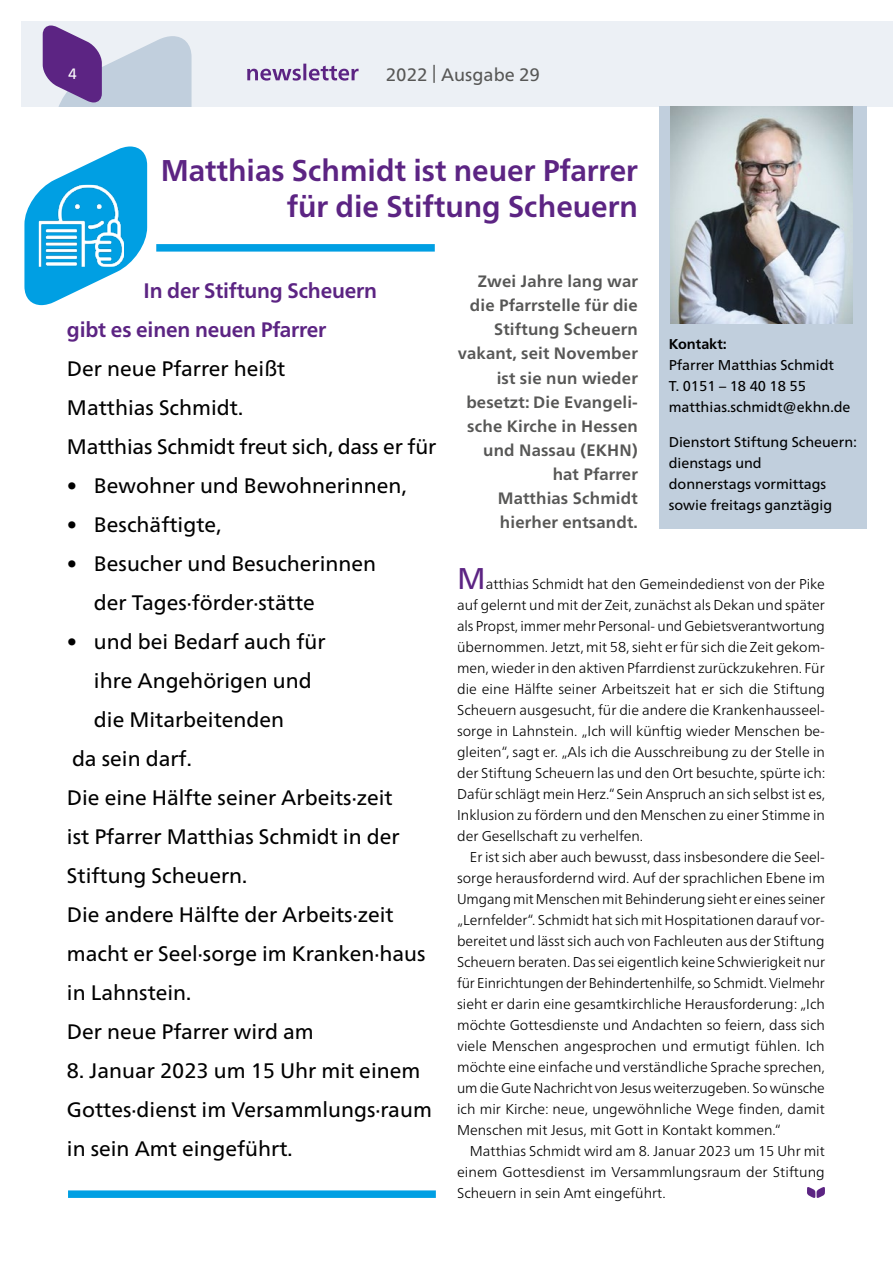
<style>
.page{position:relative;width:893px;height:1263px;background:#fff}
.page>*{position:absolute;margin:0;border:0;box-sizing:border-box;transform-origin:0 0}
.t1{font:700 30px/36px "Frutiger Neue LT Pro";color:#5c2483;text-align:right}
.t2{font:21px/39px "Frutiger Neue LT Pro";color:#000}
.t3{font:700 21px/39px "Frutiger Neue LT Pro";letter-spacing:-.01em;color:#5c2483}
.t4{font:18px "Frutiger Neue LT Pro";color:#575756}
.t5{font:700 16.5px/24px "Frutiger Neue LT Pro";letter-spacing:.01em;color:#575756;text-align:right}
.t6{font:15px "Frutiger Neue LT Pro";color:#fff}
.t7{font:300 14.25px/21px "Frutiger Neue LT Pro";color:#000;text-align:justify}
.t8{font:14.25px/21px "Frutiger Neue LT Pro";color:#000}
.t9{font:700 14.25px "Frutiger Neue LT Pro";color:#000}
.s1{font-weight:400;font-size:30px;color:#5c2483}
</style>
<div class="page">
<div style="left:21px;top:21px;width:872px;height:85px;background:#ecf0f5"></div>
<svg style="left:43px;top:26px;width:149px;height:80px"></svg>
<svg style="left:247px;top:64px;width:112px;height:17px"></svg>
<div style="left:659px;top:106px;width:207px;height:423px;background:#c1cfdd"></div>
<img style="left:671px;top:106px;width:182px;height:218px">
<div style="left:68px;top:1190px;width:368px;height:8px;background:#009fe3"></div>
<div style="left:156px;top:244px;width:279px;height:8px;background:#009fe3"></div>
<svg style="left:24px;top:146px;width:123px;height:159px"></svg>
<img style="left:39px;top:185px;width:85px;height:82px">
<svg style="left:807px;top:1187px;width:18px;height:11px"></svg>
<p class="t6" style="left:68px;top:65px;width:10px">4</p>
<p class="t4" style="left:386px;top:63px;width:156px">2022 | Ausgabe 29</p>
<h1 class="t1" style="left:161px;top:152px;width:479px">Matthias Schmidt ist neuer Pfarrer für die Stiftung Scheuern</h1>
<h2 class="t3" style="left:67px;top:271px;width:311px;text-indent:77px">In der Stiftung Scheuern gibt es einen neuen Pfarrer</h2>
<h2 class="t2" style="left:67px;top:349px;width:371px">Der neue Pfarrer heißt<br>Matthias Schmidt.<br>Matthias Schmidt freut sich, dass er für</h2>
<h2 class="t2" style="left:67px;top:466px;width:341px">• Bewohner und Bewohnerinnen,</h2>
<h2 class="t2" style="left:67px;top:505px;width:156px">• Beschäftigte,</h2>
<h2 class="t2" style="left:94px;top:544px;width:284px;text-indent:-27px">• Besucher und Besucherinnen der Tages·förder·stätte</h2>
<h2 class="t2" style="left:67px;top:622px;width:260px">• und bei Bedarf auch für</h2>
<h2 class="t2" style="left:94px;top:661px;width:219px">ihre Angehörigen und</h2>
<h2 class="t2" style="left:94px;top:700px;width:192px">die Mitarbeitenden</h2>
<h2 class="t2" style="left:72px;top:739px;width:121px">da sein darf.</h2>
<h2 class="t2" style="left:67px;top:778px;width:327px">Die eine Hälfte seiner Arbeits·zeit</h2>
<h2 class="t2" style="left:67px;top:817px;width:334px">ist Pfarrer Matthias Schmidt in der</h2>
<h2 class="t2" style="left:67px;top:856px;width:182px">Stiftung Scheuern.</h2>
<h2 class="t2" style="left:67px;top:895px;width:328px">Die andere Hälfte der Arbeits·zeit</h2>
<h2 class="t2" style="left:67px;top:934px;width:360px">macht er Seel·sorge im Kranken·haus</h2>
<h2 class="t2" style="left:67px;top:973px;width:126px">in Lahnstein.</h2>
<h2 class="t2" style="left:67px;top:1012px;width:248px">Der neue Pfarrer wird am</h2>
<h2 class="t2" style="left:67px;top:1051px;width:366px">8. Januar 2023 um 15 Uhr mit einem<br>Gottes·dienst im Versammlungs·raum in sein Amt eingeführt.</h2>
<p class="t5" style="left:458px;top:270px;width:181px">Zwei Jahre lang war die Pfarrstelle für die<br>Stiftung Scheuern vakant, seit November ist sie nun wieder besetzt: Die Evangeli&shy;sche Kirche in Hessen und Nassau (EKHN) hat Pfarrer<br>Matthias Schmidt hierher entsandt.</p>
<p class="t9" style="left:669px;top:336px;width:60px">Kontakt:</p>
<p class="t8" style="left:669px;top:355px;width:183px">Pfarrer Matthias Schmidt<br>T. 0151 – 18 40 18 55 matthias.schmidt@ekhn.de</p>
<p class="t8" style="left:669px;top:431px;width:190px">Dienstort Stiftung Scheuern: dienstags und<br>donnerstags vormittags sowie freitags ganztägig</p>
<p class="t7" style="left:457px;top:573px;width:370px"><span class="s1">M</span>atthias Schmidt hat den Gemeindedienst von der Pike auf gelernt und mit der Zeit, zunächst als Dekan und später als Propst, immer mehr Personal- und Gebietsverantwortung übernommen. Jetzt, mit 58, sieht er für sich die Zeit gekom&shy;men, wieder in den aktiven Pfarrdienst zurückzukehren. Für die eine Hälfte seiner Arbeitszeit hat er sich die Stiftung Scheuern ausgesucht, für die andere die Krankenhausseel&shy;sorge in Lahnstein. „Ich will künftig wieder Menschen be&shy;gleiten“, sagt er. „Als ich die Ausschreibung zu der Stelle in der Stiftung Scheuern las und den Ort besuchte, spürte ich:<br>Dafür schlägt mein Herz.“ Sein Anspruch an sich selbst ist es, Inklusion zu fördern und den Menschen zu einer Stimme in der Gesellschaft zu verhelfen.</p>
<p class="t7" style="left:457px;top:846px;width:369px;text-indent:13px">Er ist sich aber auch bewusst, dass insbesondere die Seel&shy;sorge herausfordernd wird. Auf der sprachlichen Ebene im Umgang mit Menschen mit Behinderung sieht er eines seiner „Lernfelder“. Schmidt hat sich mit Hospitationen darauf vor&shy;bereitet und lässt sich auch von Fachleuten aus der Stiftung Scheuern beraten. Das sei eigentlich keine Schwierigkeit nur für Einrichtungen der Behindertenhilfe, so Schmidt. Vielmehr sieht er darin eine gesamtkirchliche Herausforderung: „Ich möchte Gottesdienste und Andachten so feiern, dass sich viele Menschen angesprochen und ermutigt fühlen. Ich möchte eine einfache und verständliche Sprache sprechen, um die Gute Nachricht von Jesus weiterzugeben. So wünsche ich mir Kirche: neue, ungewöhnliche Wege finden, damit Menschen mit Jesus, mit Gott in Kontakt kommen.“</p>
<p class="t7" style="left:457px;top:1140px;width:369px;text-indent:13px">Matthias Schmidt wird am 8. Januar 2023 um 15 Uhr mit einem Gottesdienst im Versammlungsraum der Stiftung Scheuern in sein Amt eingeführt.</p>
</div>
